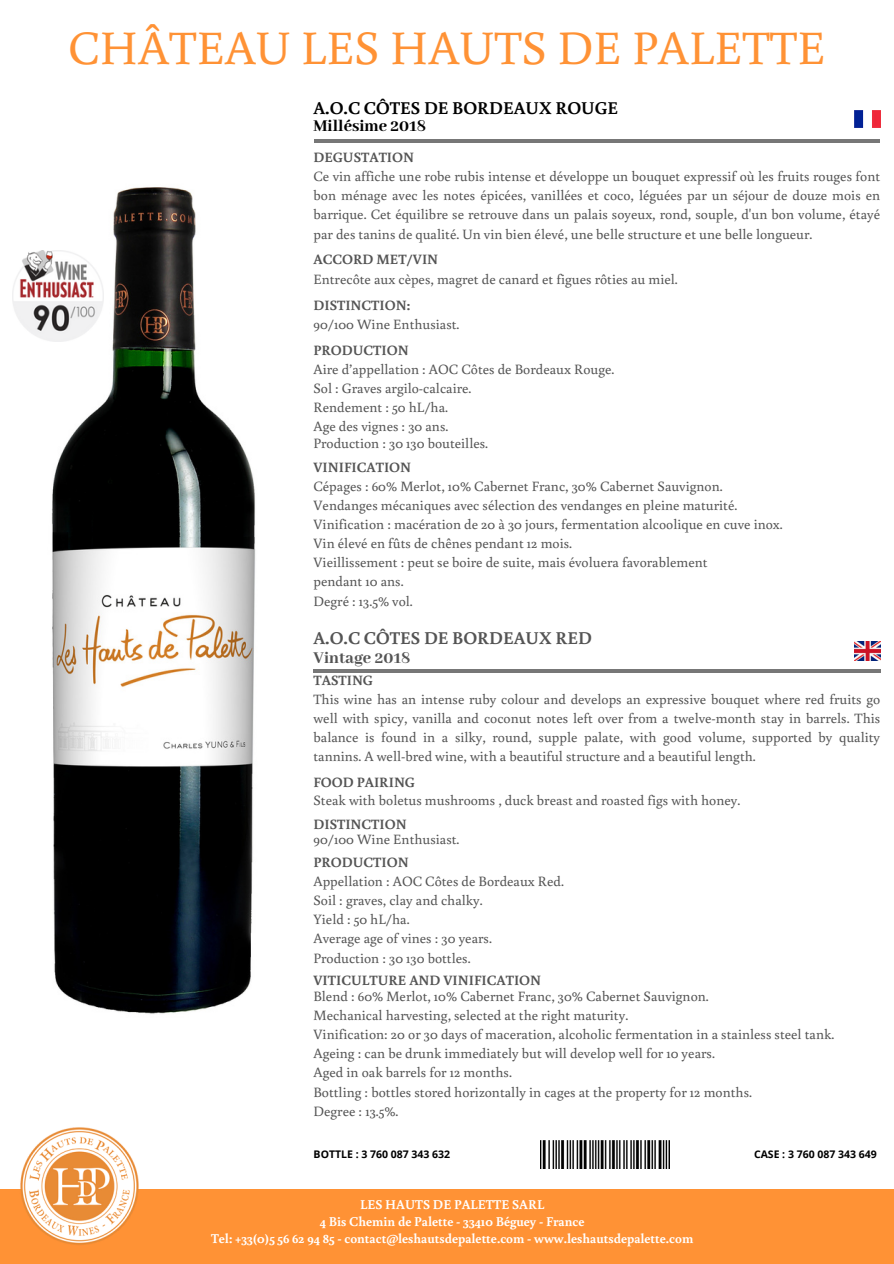
<style>
.page{position:relative;width:894px;height:1264px;background:#fff}
.page>*{position:absolute;margin:0;border:0;box-sizing:border-box;transform-origin:0 0}
.t1{font:48px "Buenard";color:#ff9235}
.t2{font:700 18px "Buenard";color:#000}
.t3{font:700 18px "Buenard";color:#545454}
.t4{font:800 18px "Abhaya Libre";color:#000}
.t5{font:800 18px "Abhaya Libre";color:#545454}
.t6{font:14.25px/19.2px "Buenard";color:#545454;text-align:justify}
.t7{font:700 14.25px "Buenard";color:#545454}
.t8{font:700 13.5px "Buenard";color:#fff}
.t9{font:700 10.5px "Open Sans";color:#000}
</style>
<div class="page">
<img style="left:854px;top:641px;width:26px;height:20px">
<img style="left:854px;top:111px;width:26px;height:16px">
<hr style="left:314px;top:139px;width:565px;height:3px;background:#777">
<hr style="left:313px;top:669px;width:567px;height:3px;background:#777">
<div style="left:0;top:1188px;width:893px;height:75px;background:#ff9235"></div>
<img style="left:18px;top:1127px;width:124px;height:118px">
<img style="left:52px;top:187px;width:204px;height:827px">
<img style="left:540px;top:1140px;width:129px;height:28px">
<img style="left:12px;top:250px;width:91px;height:91px">
<p class="t1" style="left:68px;top:15px;width:758px">CHÂTEAU LES HAUTS DE PALETTE</p>
<p class="t2" style="left:313px;top:96px;width:306px">A.O.C CÔTES DE BORDEAUX ROUGE</p>
<p class="t4" style="left:313px;top:116px;width:114px">Millésime 2018</p>
<p class="t7" style="left:313px;top:147px;width:102px">DEGUSTATION</p>
<p class="t6" style="left:313px;top:166px;width:568px">Ce vin affiche une robe rubis intense et développe un bouquet expressif où les fruits rouges font bon ménage avec les notes épicées, vanillées et coco, léguées par un séjour de douze mois en barrique. Cet équilibre se retrouve dans un palais soyeux, rond, souple, d'un bon volume, étayé par des tanins de qualité. Un vin bien élevé, une belle structure et une belle longueur.</p>
<p class="t7" style="left:313px;top:250px;width:126px">ACCORD MET/VIN</p>
<p class="t6" style="left:313px;top:268px;width:366px">Entrecôte aux cèpes, magret de canard et figues rôties au miel.</p>
<p class="t7" style="left:313px;top:295px;width:98px">DISTINCTION:</p>
<p class="t6" style="left:313px;top:313px;width:147px">90/100 Wine Enthusiast.</p>
<p class="t7" style="left:313px;top:340px;width:97px">PRODUCTION</p>
<p class="t6" style="left:313px;top:358px;width:302px">Aire d’appellation : AOC Côtes de Bordeaux Rouge.</p>
<p class="t6" style="left:313px;top:378px;width:159px">Sol : Graves argilo-calcaire.</p>
<p class="t6" style="left:313px;top:397px;width:136px">Rendement : 50 hL/ha.</p>
<p class="t6" style="left:313px;top:416px;width:136px">Age des vignes : 30 ans.</p>
<p class="t6" style="left:313px;top:433px;width:176px">Production : 30 130 bouteilles.</p>
<p class="t7" style="left:313px;top:457px;width:99px">VINIFICATION</p>
<p class="t6" style="left:313px;top:475px;width:410px">Cépages : 60% Merlot, 10% Cabernet Franc, 30% Cabernet Sauvignon.</p>
<p class="t6" style="left:313px;top:495px;width:425px">Vendanges mécaniques avec sélection des vendanges en pleine maturité.</p>
<p class="t6" style="left:313px;top:514px;width:470px">Vinification : macération de 20 à 30 jours, fermentation alcoolique en cuve inox.</p>
<p class="t6" style="left:313px;top:533px;width:260px">Vin élevé en fûts de chênes pendant 12 mois.</p>
<p class="t6" style="left:313px;top:552px;width:395px">Vieillissement : peut se boire de suite, mais évoluera favorablement</p>
<p class="t6" style="left:313px;top:571px;width:92px">pendant 10 ans.</p>
<p class="t6" style="left:313px;top:590px;width:101px">Degré : 13.5% vol.</p>
<p class="t3" style="left:313px;top:625px;width:280px">A.O.C CÔTES DE BORDEAUX RED</p>
<p class="t5" style="left:313px;top:647px;width:99px">Vintage 2018</p>
<p class="t7" style="left:313px;top:670px;width:61px">TASTING</p>
<p class="t6" style="left:313px;top:688px;width:568px">This wine has an intense ruby colour and develops an expressive bouquet where red fruits go well with spicy, vanilla and coconut notes left over from a twelve-month stay in barrels. This balance is found in a silky, round, supple palate, with good volume, supported by quality tannins. A well-bred wine, with a beautiful structure and a beautiful length.</p>
<p class="t7" style="left:313px;top:772px;width:103px">FOOD PAIRING</p>
<p class="t6" style="left:313px;top:790px;width:428px">Steak with boletus mushrooms , duck breast and roasted figs with honey.</p>
<p class="t7" style="left:313px;top:814px;width:95px">DISTINCTION</p>
<p class="t6" style="left:313px;top:829px;width:147px">90/100 Wine Enthusiast.</p>
<p class="t7" style="left:313px;top:852px;width:97px">PRODUCTION</p>
<p class="t6" style="left:313px;top:871px;width:252px">Appellation : AOC Côtes de Bordeaux Red.</p>
<p class="t6" style="left:313px;top:890px;width:171px">Soil : graves, clay and chalky.</p>
<p class="t6" style="left:313px;top:909px;width:98px">Yield : 50 hL/ha.</p>
<p class="t6" style="left:313px;top:928px;width:180px">Average age of vines : 30 years.</p>
<p class="t6" style="left:313px;top:947px;width:158px">Production : 30 130 bottles.</p>
<p class="t7" style="left:313px;top:970px;width:229px">VITICULTURE AND VINIFICATION</p>
<p class="t6" style="left:313px;top:985px;width:397px">Blend : 60% Merlot, 10% Cabernet Franc, 30% Cabernet Sauvignon.</p>
<p class="t6" style="left:313px;top:1004px;width:316px">Mechanical harvesting, selected at the right maturity.</p>
<p class="t6" style="left:313px;top:1024px;width:522px">Vinification: 20 or 30 days of maceration, alcoholic fermentation in a stainless steel tank.</p>
<p class="t6" style="left:313px;top:1043px;width:403px">Ageing : can be drunk immediately but will develop well for 10 years.</p>
<p class="t6" style="left:313px;top:1062px;width:200px">Aged in oak barrels for 12 months.</p>
<p class="t6" style="left:313px;top:1081px;width:440px">Bottling : bottles stored horizontally in cages at the property for 12 months.</p>
<p class="t6" style="left:313px;top:1100px;width:87px">Degree : 13.5%.</p>
<p class="t9" style="left:313px;top:1146px;width:138px">BOTTLE : 3 760 087 343 632</p>
<p class="t9" style="left:753px;top:1146px;width:124px">CASE : 3 760 087 343 649</p>
<p class="t8" style="left:360px;top:1195px;width:186px">LES HAUTS DE PALETTE SARL</p>
<p class="t8" style="left:320px;top:1212px;width:266px">4 Bis Chemin de Palette - 33410 Béguey - France</p>
<p class="t8" style="left:211px;top:1229px;width:483px">Tel: +33(0)5 56 62 94 85 - contact@leshautsdepalette.com - www.leshautsdepalette.com</p>
</div>
